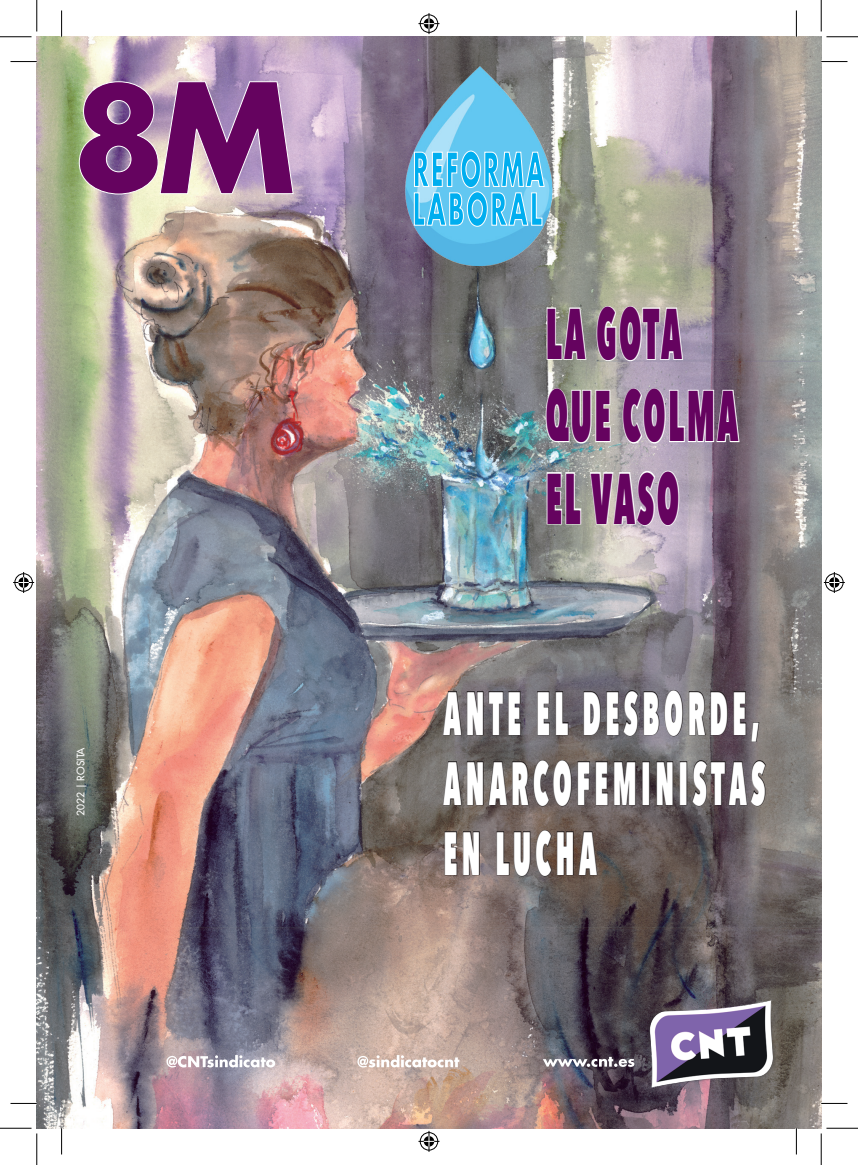
<style>
.page{position:relative;width:858px;height:1165px;background:#fff}
.page>*{position:absolute;margin:0;border:0;box-sizing:border-box;transform-origin:0 0}
.t1{font:800 71.4px/82.2px "Avenir Next Condensed";letter-spacing:.07em;color:#65035f;scale:.49 1}
.t2{font:800 60.73px/70px "Avenir Next Condensed";letter-spacing:.15em;color:#fff;text-align:justify;scale:.49 1}
.t3{font:10.15px "Futura";color:#fff}
</style>
<div class="page">
<img style="left:37px;top:37px;width:784px;height:1091px">
<img style="left:337px;top:54px;width:279px;height:211px">
<svg style="left:542px;top:1057px;width:92px;height:10px"></svg>
<svg style="left:357px;top:1055px;width:102px;height:12px"></svg>
<svg style="left:166px;top:1055px;width:109px;height:12px"></svg>
<svg style="left:79px;top:81px;width:215px;height:114px;background:#8a4986"></svg>
<img style="left:644px;top:988px;width:133px;height:109px">
<svg style="left:442px;top:691px;width:79px;height:44px;background:#605a5e"></svg>
<svg style="left:536px;top:691px;width:32px;height:44px"></svg>
<svg style="left:583px;top:690px;width:176px;height:52px;background:#655f66"></svg>
<svg style="left:442px;top:760px;width:194px;height:47px;background:#5e5756"></svg>
<div style="left:642px;top:762px;width:7px;height:43px;border:1px solid #231f20"></div>
<svg style="left:656px;top:761px;width:17px;height:44px"></svg>
<div style="left:680px;top:762px;width:6px;height:43px;border:1px solid #231f20"></div>
<svg style="left:691px;top:760px;width:75px;height:47px;background:#60575a"></svg>
<svg style="left:444px;top:831px;width:36px;height:44px;background:#72635f"></svg>
<svg style="left:496px;top:830px;width:101px;height:47px;background:#605049"></svg>
<svg style="left:545px;top:307px;width:42px;height:54px"></svg>
<svg style="left:595px;top:305px;width:89px;height:57px;background:#c1bbbf"></svg>
<svg style="left:544px;top:387px;width:67px;height:58px"></svg>
<svg style="left:621px;top:387px;width:119px;height:57px"></svg>
<svg style="left:545px;top:471px;width:37px;height:54px"></svg>
<svg style="left:589px;top:470px;width:91px;height:57px"></svg>
<svg style="left:414px;top:151px;width:130px;height:76px;background:#60c9f3"></svg>
<svg style="left:10px;top:61px;width:27px;height:1px"></svg>
<svg style="left:821px;top:61px;width:26px;height:1px"></svg>
<svg style="left:10px;top:1103px;width:27px;height:1px"></svg>
<svg style="left:821px;top:1103px;width:26px;height:1px"></svg>
<svg style="left:61px;top:11px;width:1px;height:26px"></svg>
<svg style="left:61px;top:1128px;width:1px;height:26px"></svg>
<svg style="left:795px;top:11px;width:1px;height:26px"></svg>
<svg style="left:795px;top:1128px;width:1px;height:26px"></svg>
<hr style="left:0;top:36px;width:32px;height:1px;background:#000">
<hr style="left:826px;top:36px;width:31px;height:1px;background:#000">
<hr style="left:0;top:1128px;width:32px;height:1px;background:#000">
<hr style="left:826px;top:1128px;width:31px;height:1px;background:#000">
<hr style="left:36px;top:0;width:1px;height:32px;background:#000">
<hr style="left:36px;top:1133px;width:1px;height:32px;background:#000">
<hr style="left:820px;top:0;width:1px;height:32px;background:#000">
<hr style="left:820px;top:1133px;width:1px;height:32px;background:#000">
<svg style="left:418px;top:13px;width:21px;height:21px"></svg>
<svg style="left:418px;top:1131px;width:21px;height:21px"></svg>
<svg style="left:13px;top:572px;width:21px;height:21px"></svg>
<svg style="left:823px;top:572px;width:21px;height:21px"></svg>
<p class="t3" style="left:74px;top:816px;width:70px;rotate:-90deg">2022 | ROSITA</p>
<p class="t1" style="left:545px;top:292px;width:395px">LA GOTA<br>QUE COLMA<br>EL VASO</p>
<p class="t2" style="left:443px;top:678px;width:658px">ANTE EL DESBORDE, ANARCOFEMINISTAS EN LUCHA</p>
</div>
